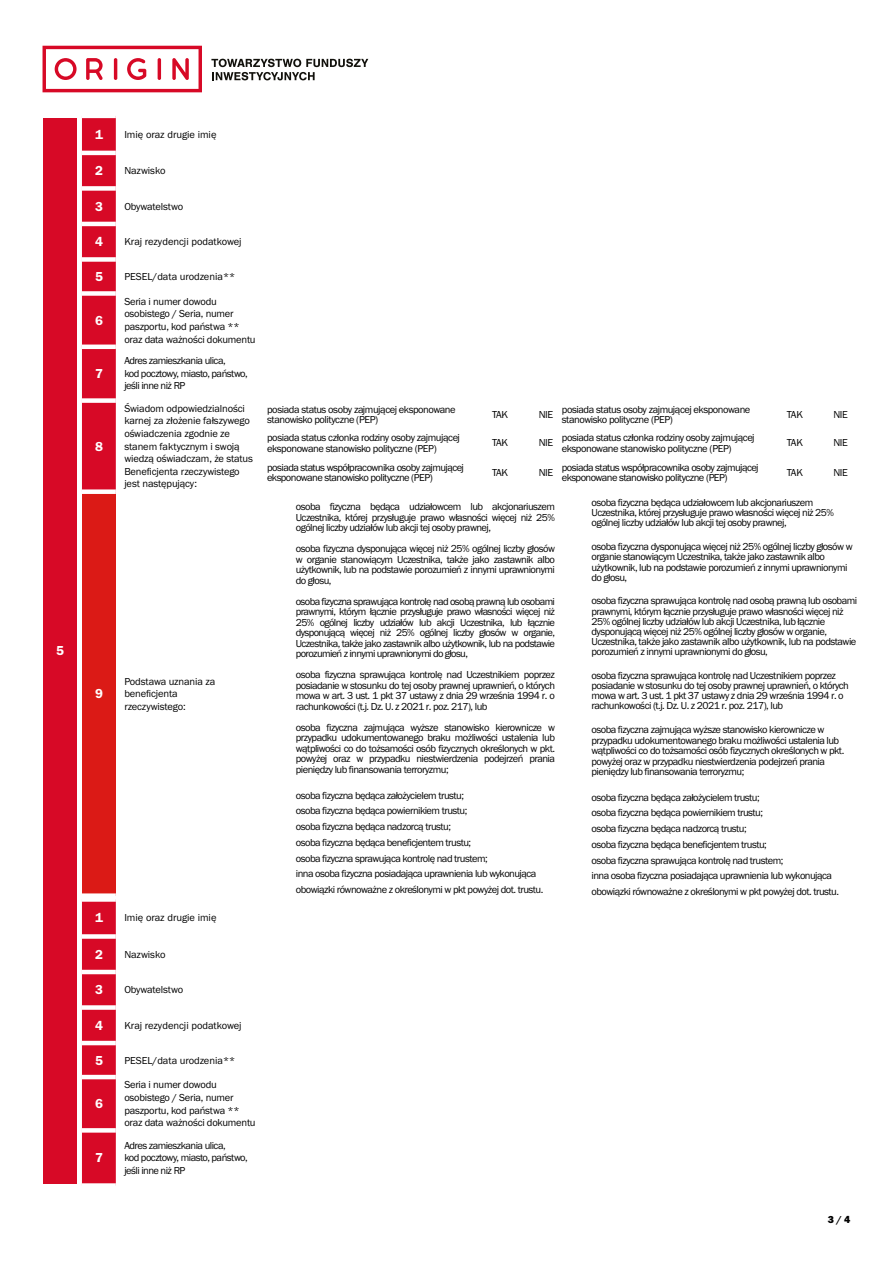
<style>
.page{position:relative;width:893px;height:1263px;background:#fff}
.page>*{position:absolute;margin:0;border:0;box-sizing:border-box;transform-origin:0 0}
.t1{font:13.5px "Franklin Gothic URW Dem";color:#fff}
.t2{font:10.5px/10.5px "Franklin Gothic URW Boo";letter-spacing:-.05em;color:#000}
.t3{font:10.5px/12.6px "Franklin Gothic URW Boo";letter-spacing:-.01em;color:#000}
.t4{font:10.5px/12.6px "Franklin Gothic URW Boo";letter-spacing:-.02em;color:#000}
.t5{font:10.5px "Franklin Gothic URW Boo";color:#000}
.t6{font:10.5px "Franklin Gothic URW Hea";color:#000}
</style>
<div class="page">
<svg style="left:43px;top:46px;width:159px;height:46px"></svg>
<svg style="left:211px;top:59px;width:157px;height:21px"></svg>
<svg style="left:43px;top:118px;width:73px;height:1067px;background:#db2236"></svg>
<hr style="left:82px;top:151px;width:34px;height:4px;background:#fff">
<div style="left:82px;top:186px;width:34px;height:5px;background:#fff"></div>
<hr style="left:82px;top:222px;width:34px;height:4px;background:#fff">
<div style="left:82px;top:257px;width:34px;height:5px;background:#fff"></div>
<div style="left:82px;top:291px;width:34px;height:5px;background:#fff"></div>
<hr style="left:82px;top:345px;width:34px;height:4px;background:#fff">
<p class="t1" style="left:56px;top:642px;width:9px">5</p>
<p class="t1" style="left:95px;top:126px;width:9px">1</p>
<p class="t5" style="left:124px;top:128px;width:94px">Imię oraz drugie imię</p>
<p class="t1" style="left:95px;top:162px;width:9px">2</p>
<p class="t3" style="left:124px;top:164px;width:43px">Nazwisko</p>
<p class="t1" style="left:95px;top:198px;width:9px">3</p>
<p class="t4" style="left:124px;top:200px;width:60px">Obywatelstwo</p>
<p class="t1" style="left:95px;top:233px;width:9px">4</p>
<p class="t5" style="left:124px;top:235px;width:119px">Kraj rezydencji podatkowej</p>
<p class="t1" style="left:95px;top:268px;width:9px">5</p>
<p class="t5" style="left:124px;top:270px;width:113px">PESEL/data urodzenia**</p>
<p class="t1" style="left:95px;top:312px;width:9px">6</p>
<p class="t4" style="left:124px;top:295px;width:133px">Seria i numer dowodu osobistego / Seria, numer paszportu, kod państwa ** oraz data ważności dokumentu</p>
<p class="t1" style="left:95px;top:365px;width:9px">7</p>
<p class="t2" style="left:124px;top:354px;width:125px;line-height:12.6px">Adres zamieszkania ulica,<br>kod pocztowy, miasto, państwo, jeśli inne niż RP</p>
<p class="t1" style="left:95px;top:438px;width:9px">8</p>
<p class="t3" style="left:124px;top:402px;width:130px">Świadom odpowiedzialności karnej za złożenie fałszywego oświadczenia zgodnie ze stanem faktycznym i swoją wiedzą oświadczam, że status<br>Beneficjenta rzeczywistego jest następujący:</p>
<p class="t1" style="left:95px;top:685px;width:9px">9</p>
<p class="t3" style="left:124px;top:675px;width:92px">Podstawa uznania za beneficjenta rzeczywistego:</p>
<p class="t1" style="left:95px;top:910px;width:9px">1</p>
<p class="t5" style="left:124px;top:911px;width:94px">Imię oraz drugie imię</p>
<p class="t1" style="left:95px;top:946px;width:9px">2</p>
<p class="t3" style="left:124px;top:948px;width:43px">Nazwisko</p>
<p class="t1" style="left:95px;top:981px;width:9px">3</p>
<p class="t4" style="left:124px;top:983px;width:60px">Obywatelstwo</p>
<p class="t1" style="left:95px;top:1017px;width:9px">4</p>
<p class="t5" style="left:124px;top:1019px;width:119px">Kraj rezydencji podatkowej</p>
<p class="t1" style="left:95px;top:1052px;width:9px">5</p>
<p class="t5" style="left:124px;top:1053px;width:113px">PESEL/data urodzenia**</p>
<p class="t1" style="left:95px;top:1095px;width:9px">6</p>
<p class="t4" style="left:124px;top:1078px;width:133px">Seria i numer dowodu osobistego / Seria, numer paszportu, kod państwa ** oraz data ważności dokumentu</p>
<p class="t1" style="left:95px;top:1149px;width:9px">7</p>
<p class="t2" style="left:124px;top:1139px;width:125px;line-height:12.6px">Adres zamieszkania ulica,<br>kod pocztowy, miasto, państwo, jeśli inne niż RP</p>
<p class="t2" style="left:267px;top:404px;width:190px">posiada status osoby zajmującej eksponowane stanowisko polityczne (PEP)</p>
<p class="t2" style="left:562px;top:404px;width:190px">posiada status osoby zajmującej eksponowane stanowisko polityczne (PEP)</p>
<p class="t2" style="left:267px;top:432px;width:194px">posiada status członka rodziny osoby zajmującej eksponowane stanowisko polityczne (PEP)</p>
<p class="t2" style="left:562px;top:432px;width:194px">posiada status członka rodziny osoby zajmującej eksponowane stanowisko polityczne (PEP)</p>
<p class="t2" style="left:267px;top:462px;width:198px">posiada status współpracownika osoby zajmującej eksponowane stanowisko polityczne (PEP)</p>
<p class="t2" style="left:296px;top:501px;width:261px;text-align:justify">osoba fizyczna będąca udziałowcem lub akcjonariuszem Uczestnika, której przysługuje prawo własności więcej niż 25% ogólnej liczby udziałów lub akcji tej osoby prawnej,</p>
<p class="t2" style="left:296px;top:543px;width:261px;text-align:justify">osoba fizyczna dysponująca więcej niż 25% ogólnej liczby głosów w organie stanowiącym Uczestnika, także jako zastawnik albo użytkownik, lub na podstawie porozumień z innymi uprawnionymi do głosu,</p>
<p class="t2" style="left:296px;top:596px;width:261px;text-align:justify">osoba fizyczna sprawująca kontrolę nad osobą prawną lub osobami prawnymi, którym łącznie przysługuje prawo własności więcej niż 25% ogólnej liczby udziałów lub akcji Uczestnika, lub łącznie dysponującą więcej niż 25% ogólnej liczby głosów w organie, Uczestnika, także jako zastawnik albo użytkownik, lub na podstawie porozumień z innymi uprawnionymi do głosu,</p>
<p class="t2" style="left:296px;top:669px;width:261px;text-align:justify">osoba fizyczna sprawująca kontrolę nad Uczestnikiem poprzez posiadanie w stosunku do tej osoby prawnej uprawnień, o których mowa w art. 3 ust. 1 pkt 37 ustawy z dnia 29 września 1994 r. o rachunkowości (t.j. Dz. U. z 2021 r. poz. 217), lub</p>
<p class="t2" style="left:296px;top:722px;width:261px;text-align:justify">osoba fizyczna zajmująca wyższe stanowisko kierownicze w przypadku udokumentowanego braku możliwości ustalenia lub wątpliwości co do tożsamości osób fizycznych określonych w pkt. powyżej oraz w przypadku niestwierdzenia podejrzeń prania pieniędzy lub finansowania terroryzmu;</p>
<p class="t2" style="left:296px;top:787px;width:249px;line-height:15.8px">osoba fizyczna będąca założycielem trustu;<br>osoba fizyczna będąca powiernikiem trustu;<br>osoba fizyczna będąca nadzorcą trustu;<br>osoba fizyczna będąca beneficjentem trustu;<br>osoba fizyczna sprawująca kontrolę nad trustem;<br>inna osoba fizyczna posiadająca uprawnienia lub wykonująca obowiązki równoważne z określonymi w pkt powyżej dot. trustu.</p>
<p class="t2" style="left:492px;top:409px;width:18px">TAK</p>
<p class="t2" style="left:539px;top:409px;width:16px">NIE</p>
<p class="t2" style="left:787px;top:409px;width:18px">TAK</p>
<p class="t2" style="left:833px;top:409px;width:16px">NIE</p>
<p class="t2" style="left:492px;top:437px;width:18px">TAK</p>
<p class="t2" style="left:539px;top:437px;width:16px">NIE</p>
<p class="t2" style="left:787px;top:437px;width:18px">TAK</p>
<p class="t2" style="left:833px;top:437px;width:16px">NIE</p>
<p class="t2" style="left:492px;top:467px;width:18px">TAK</p>
<p class="t2" style="left:539px;top:467px;width:16px">NIE</p>
<p class="t2" style="left:787px;top:467px;width:18px">TAK</p>
<p class="t2" style="left:833px;top:467px;width:16px">NIE</p>
<p class="t2" style="left:562px;top:462px;width:198px">posiada status współpracownika osoby zajmującej eksponowane stanowisko polityczne (PEP)</p>
<p class="t2" style="left:591px;top:497px;width:244px">osoba fizyczna będąca udziałowcem lub akcjonariuszem<br>Uczestnika, której przysługuje prawo własności więcej niż 25% ogólnej liczby udziałów lub akcji tej osoby prawnej,</p>
<p class="t2" style="left:591px;top:541px;width:263px">osoba fizyczna dysponująca więcej niż 25% ogólnej liczby głosów w organie stanowiącym Uczestnika, także jako zastawnik albo użytkownik, lub na podstawie porozumień z innymi uprawnionymi do głosu,</p>
<p class="t2" style="left:591px;top:596px;width:267px">osoba fizyczna sprawująca kontrolę nad osobą prawną lub osobami prawnymi, którym łącznie przysługuje prawo własności więcej niż 25% ogólnej liczby udziałów lub akcji Uczestnika, lub łącznie dysponującą więcej niż 25% ogólnej liczby głosów w organie, Uczestnika, także jako zastawnik albo użytkownik, lub na podstawie porozumień z innymi uprawnionymi do głosu,</p>
<p class="t2" style="left:591px;top:670px;width:259px">osoba fizyczna sprawująca kontrolę nad Uczestnikiem poprzez posiadanie w stosunku do tej osoby prawnej uprawnień, o których mowa w art. 3 ust. 1 pkt 37 ustawy z dnia 29 września 1994 r. o rachunkowości (t.j. Dz. U. z 2021 r. poz. 217), lub</p>
<p class="t2" style="left:591px;top:724px;width:254px">osoba fizyczna zajmująca wyższe stanowisko kierownicze w przypadku udokumentowanego braku możliwości ustalenia lub wątpliwości co do tożsamości osób fizycznych określonych w pkt. powyżej oraz w przypadku niestwierdzenia podejrzeń prania pieniędzy lub finansowania terroryzmu;</p>
<p class="t2" style="left:591px;top:789px;width:249px;line-height:15.8px">osoba fizyczna będąca założycielem trustu;<br>osoba fizyczna będąca powiernikiem trustu;<br>osoba fizyczna będąca nadzorcą trustu;<br>osoba fizyczna będąca beneficjentem trustu;<br>osoba fizyczna sprawująca kontrolę nad trustem;<br>inna osoba fizyczna posiadająca uprawnienia lub wykonująca obowiązki równoważne z określonymi w pkt powyżej dot. trustu.</p>
<p class="t6" style="left:828px;top:1213px;width:24px">3 / 4</p>
</div>
